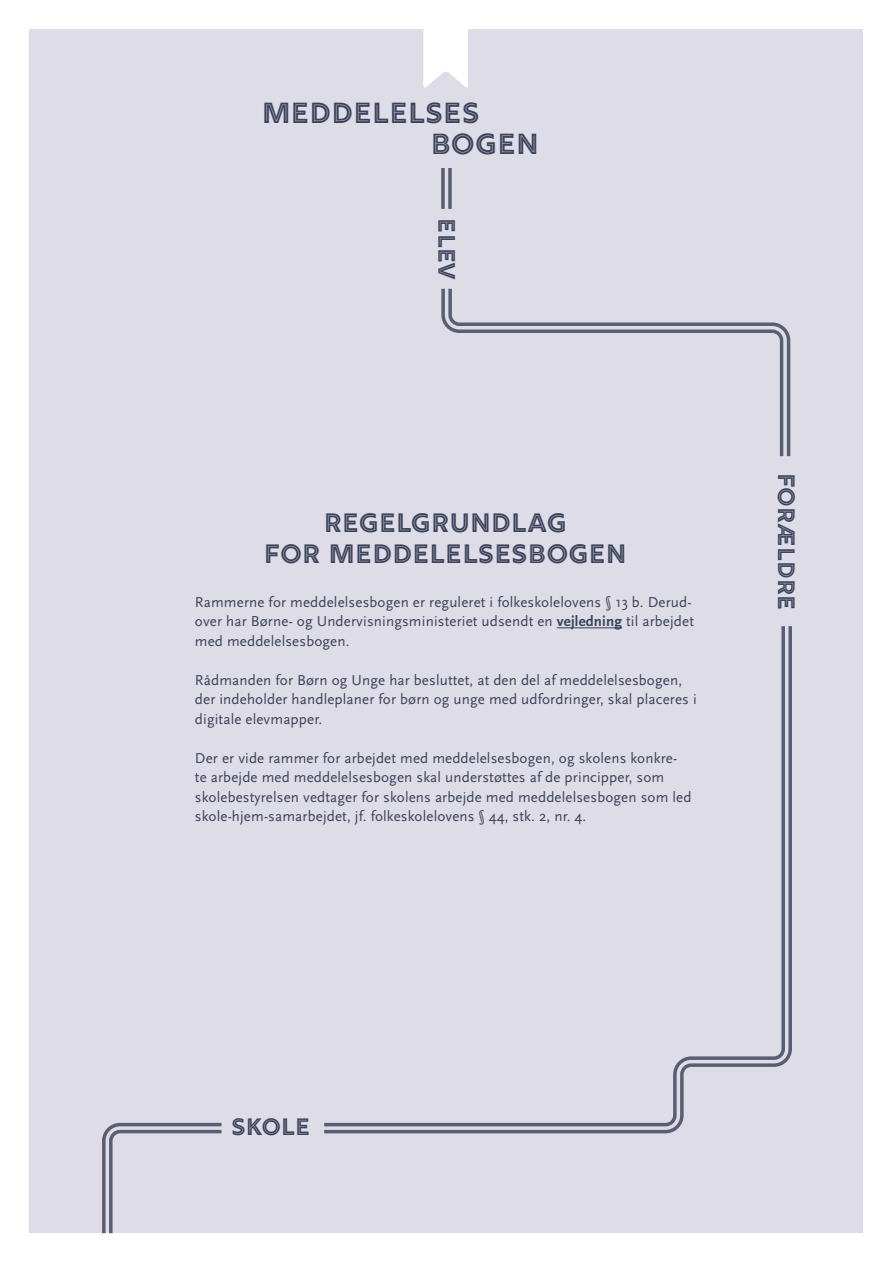
<style>
.page{position:relative;width:893px;height:1263px;background:#fff}
.page>*{position:absolute;margin:0;border:0;box-sizing:border-box;transform-origin:0 0}
.t1{font:32.25px/32px "Rig Bold Inline Solo";color:#3b425a}
.t2{font:29.4px/31.7px "Rig Bold Inline Solo";color:#3b425a;text-align:center}
.t3{font:26.25px "Rig Bold Inline Solo";color:#3b425a}
.t4{font:15px/19.5px "Scala Sans OT";letter-spacing:.01em;color:#3b425a}
.s1{font-weight:700}
</style>
<div class="page">
<div style="left:30px;top:30px;width:833px;height:1203px;background:#dedce7"></div>
<svg style="left:423px;top:29px;width:45px;height:59px"></svg>
<svg style="left:447px;top:288px;width:344px;height:169px"></svg>
<svg style="left:324px;top:626px;width:468px;height:508px"></svg>
<svg style="left:102px;top:1122px;width:120px;height:112px"></svg>
<svg style="left:441px;top:168px;width:4px;height:41px"></svg>
<svg style="left:448px;top:168px;width:4px;height:41px"></svg>
<h1 class="t1" style="left:431px;top:99px;width:110px;text-indent:-169px">MEDDELELSES<br>BOGEN</h1>
<h3 class="t3" style="left:461px;top:218px;width:64px;rotate:90deg">ELEV</h3>
<h2 class="t2" style="left:264px;top:509px;width:364px">REGELGRUNDLAG<br>FOR MEDDELELSESBOGEN</h2>
<p class="t4" style="left:195px;top:592px;width:501px">Rammerne for meddelelsesbogen er reguleret i folkeskolelovens § 13 b. Derud&shy;over har Børne- og Undervisningsministeriet udsendt en <span class="s1">vejledning</span> til arbejdet med meddelelsesbogen.</p>
<p class="t4" style="left:195px;top:670px;width:503px">Rådmanden for Børn og Unge har besluttet, at den del af meddelelsesbogen, der indeholder handleplaner for børn og unge med udfordringer, skal placeres i digitale elevmapper.</p>
<p class="t4" style="left:195px;top:748px;width:498px">Der er vide rammer for arbejdet med meddelelsesbogen, og skolens konkre&shy;te arbejde med meddelelsesbogen skal understøttes af de principper, som skolebestyrelsen vedtager for skolens arbejde med meddelelsesbogen som led skole-hjem-samarbejdet, jf. folkeskolelovens § 44, stk. 2, nr. 4.</p>
<h3 class="t3" style="left:801px;top:472px;width:139px;rotate:90deg">FORÆLDRE</h3>
<h3 class="t3" style="left:231px;top:1112px;width:81px">SKOLE</h3>
</div>
